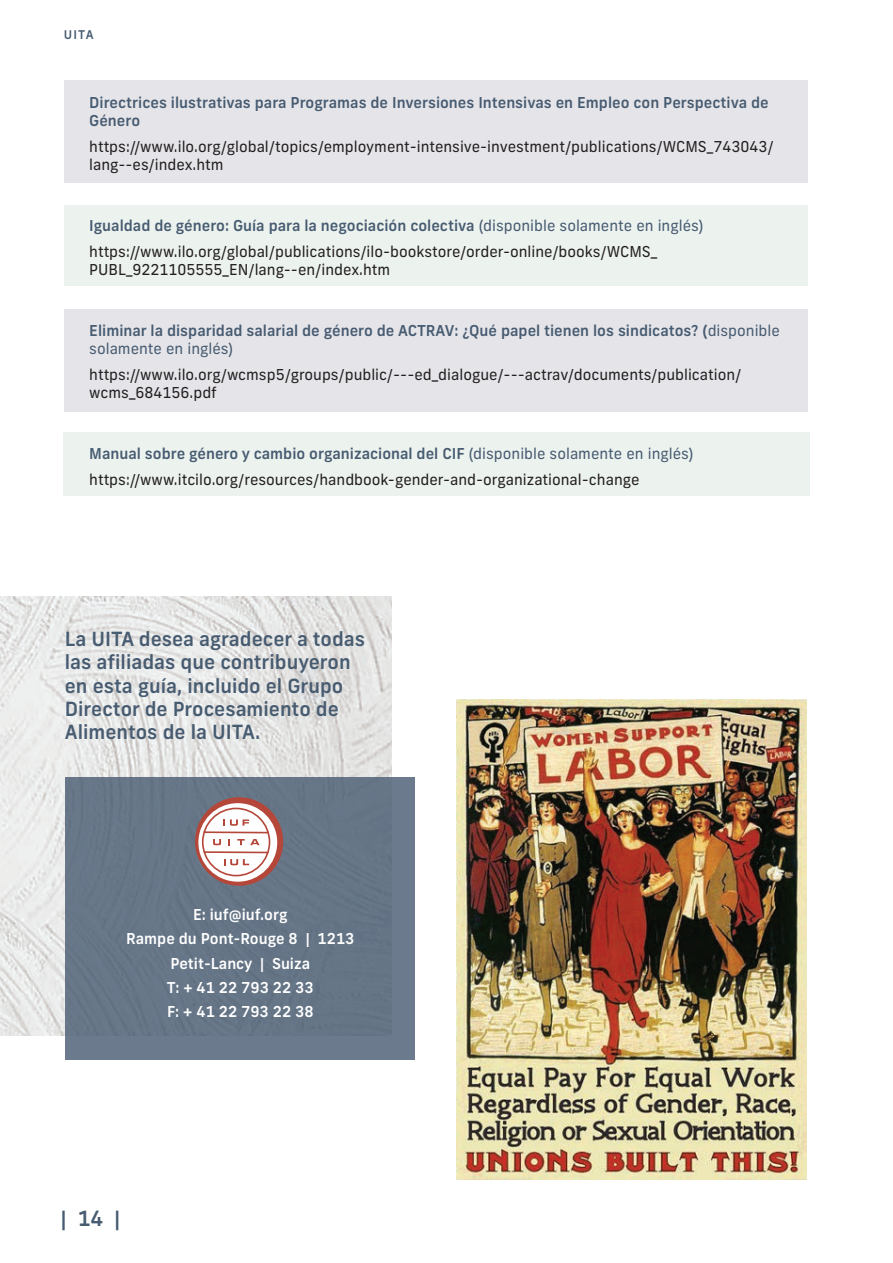
<style>
.page{position:relative;width:893px;height:1263px;background:#fff}
.page>*{position:absolute;margin:0;border:0;box-sizing:border-box;transform-origin:0 0}
.t1{font:500 21px "Frank New";color:#475b71}
.t2{font:500 19.5px/23.4px "Frank New";color:#475b71}
.t3{font:15px/18px "Frank New";color:#231f20}
.t4{font:500 15px/18px "Frank New";color:#475b71}
.t5{font:500 15px/24.3px "Frank New";color:#fff;text-align:center}
.t6{font:500 12px "Frank New";color:#475b71}
.s1{font-weight:500;color:#475b71}
.s2{color:#475b71}
.s3{font-weight:400}
</style>
<div class="page">
<img style="left:0;top:597px;width:391px;height:438px">
<div style="left:64px;top:433px;width:746px;height:63px;background:#ecf2ee"></div>
<div style="left:65px;top:205px;width:743px;height:80px;background:#ecf2ee"></div>
<div style="left:65px;top:310px;width:743px;height:102px;background:#e5e5e9"></div>
<div style="left:64px;top:81px;width:743px;height:102px;background:#e5e5e9"></div>
<div style="left:65px;top:777px;width:350px;height:282px;background:#667688"></div>
<div style="left:195px;top:797px;width:88px;height:89px;background:#b44739;border-radius:50%"></div>
<div style="left:198px;top:803px;width:79px;height:79px;background:#fff;border-radius:50%"></div>
<svg style="left:201px;top:807px;width:70px;height:70px"></svg>
<img style="left:456px;top:699px;width:351px;height:480px">
<p class="t6" style="left:64px;top:27px;width:31px">UITA</p>
<p class="t4" style="left:89px;top:93px;width:681px">Directrices ilustrativas para Programas de Inversiones Intensivas en Empleo con Perspectiva de<br>Género</p>
<p class="t3" style="left:89px;top:137px;width:686px">https://www.ilo.org/global/topics/employment-intensive-investment/publications/WCMS_743043/ lang--es/index.htm</p>
<p class="t3" style="left:89px;top:212px;width:616px;line-height:26.5px"><span class="s1">Igualdad de género: Guía para la negociación colectiva</span> <span class="s2">(disponible solamente en inglés) </span>https://www.ilo.org/global/publications/ilo-bookstore/order-online/books/WCMS_</p>
<p class="t3" style="left:89px;top:261px;width:302px">PUBL_9221105555_EN/lang--en/index.htm</p>
<p class="t4" style="left:89px;top:321px;width:692px">Eliminar la disparidad salarial de género de ACTRAV: ¿Qué papel tienen los sindicatos? (<span class="s3">disponible solamente en inglés)</span></p>
<p class="t3" style="left:89px;top:366px;width:654px">https://www.ilo.org/wcmsp5/groups/public/---ed_dialogue/---actrav/documents/publication/ wcms_684156.pdf</p>
<p class="t3" style="left:89px;top:440px;width:606px;line-height:26.5px"><span class="s1">Manual sobre género y cambio organizacional del CIF</span> <span class="s2">(disponible solamente en inglés) </span>https://www.itcilo.org/resources/handbook-gender-and-organizational-change</p>
<h2 class="t2" style="left:65px;top:627px;width:302px">La UITA desea agradecer a todas las afiliadas que contribuyeron en esta guía, incluido el Grupo<br>Director de Procesamiento de<br>Alimentos de la UITA.</h2>
<p class="t5" style="left:126px;top:902px;width:230px">E: iuf@iuf.org<br>Rampe du Pont-Rouge 8 | 1213<br>Petit-Lancy | Suiza<br>T: + 41 22 793 22 33<br>F: + 41 22 793 22 38</p>
<h1 class="t1" style="left:61px;top:1205px;width:61px">| 14 |</h1>
</div>
